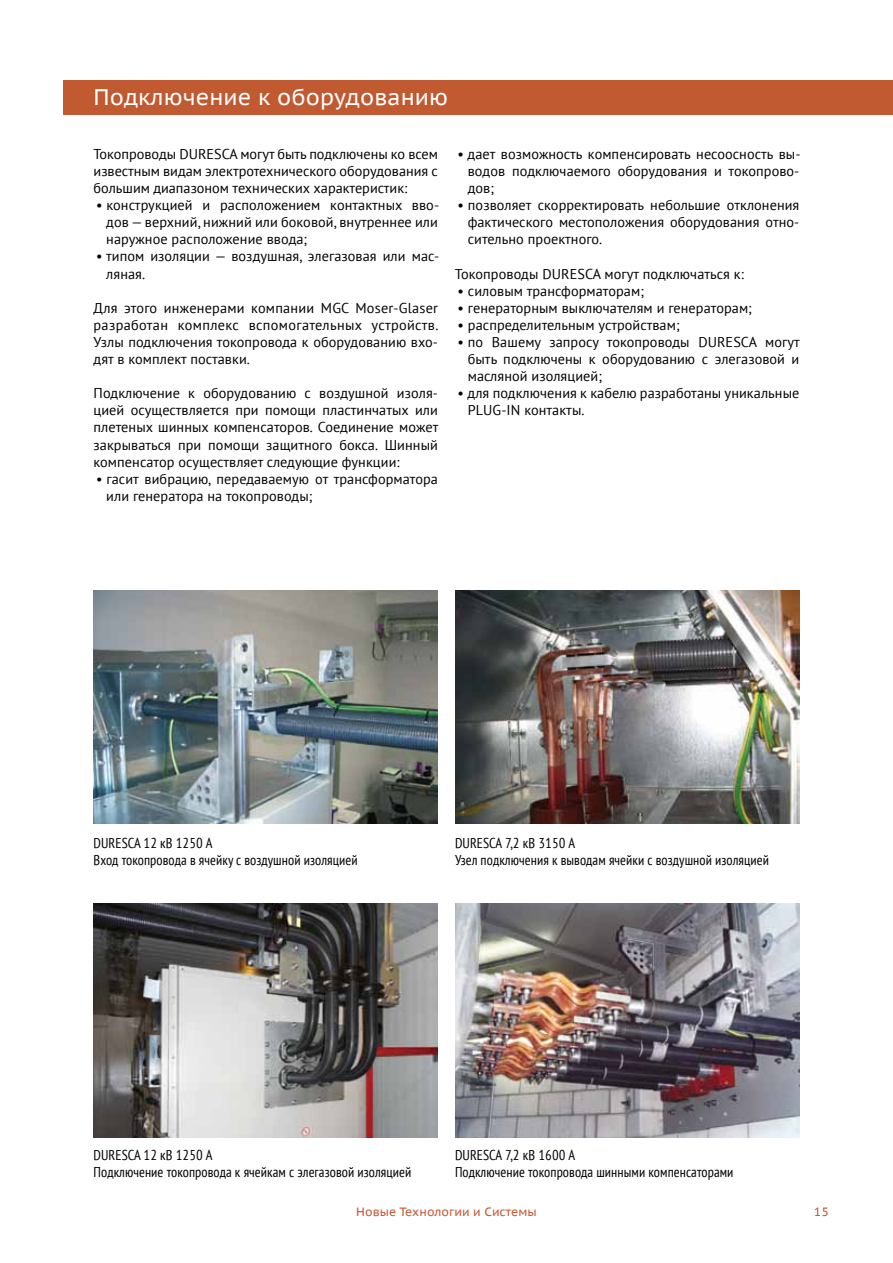
<style>
.page{position:relative;width:893px;height:1263px;background:#fff}
.page>*{position:absolute;margin:0;border:0;box-sizing:border-box;transform-origin:0 0}
.t1{font:22.5px "PT Sans Caption";letter-spacing:.005em;color:#fff}
.t2{font:14.25px/17.1px "PT Sans";letter-spacing:.005em;color:#000;text-align:justify}
.t3{font:condensed 14.25px/17.1px "PT Sans";letter-spacing:.005em;color:#000}
.t4{font:12px "PT Sans Caption";letter-spacing:.005em;color:#c15931}
</style>
<div class="page">
<div style="left:64px;top:81px;width:829px;height:34px;background:#c15931"></div>
<img style="left:455px;top:903px;width:344px;height:234px">
<img style="left:94px;top:903px;width:344px;height:234px">
<img style="left:94px;top:590px;width:344px;height:234px">
<img style="left:455px;top:590px;width:344px;height:234px">
<h1 class="t1" style="left:94px;top:82px;width:356px">Подключение к оборудованию</h1>
<p class="t2" style="left:94px;top:145px;width:346px">Токопроводы DURESCA могут быть подключены ко всем известным видам электротехнического оборудования с большим диапазоном технических характеристик:</p>
<p class="t2" style="left:106px;top:196px;width:334px;text-indent:-10px">• конструкцией и расположением контактных вво&shy;дов — верхний, нижний или боковой, внутреннее или наружное расположение ввода;</p>
<p class="t2" style="left:106px;top:248px;width:334px;text-indent:-10px">• типом изоляции — воздушная, элегазовая или мас&shy;ляная.</p>
<p class="t2" style="left:94px;top:299px;width:346px">Для этого инженерами компании MGC Moser-Glaser разработан комплекс вспомогательных устройств.<br>Узлы подключения токопровода к оборудованию вхо&shy;дят в комплект поставки.</p>
<p class="t2" style="left:94px;top:384px;width:346px">Подключение к оборудованию с воздушной изоля&shy;цией осуществляется при помощи пластинчатых или плетеных шинных компенсаторов. Соединение может закрываться при помощи защитного бокса. Шинный компенсатор осуществляет следующие функции:</p>
<p class="t2" style="left:106px;top:470px;width:333px;text-indent:-10px">• гасит вибрацию, передаваемую от трансформатора или генератора на токопроводы;</p>
<p class="t2" style="left:468px;top:145px;width:334px;text-indent:-10px">• дает возможность компенсировать несоосность вы&shy;водов подключаемого оборудования и токопрово&shy;дов;</p>
<p class="t2" style="left:468px;top:196px;width:333px;text-indent:-10px">• позволяет скорректировать небольшие отклонения фактического местоположения оборудования отно&shy;сительно проектного.</p>
<p class="t2" style="left:455px;top:265px;width:291px">Токопроводы DURESCA могут подключаться к:</p>
<p class="t2" style="left:458px;top:282px;width:188px">• силовым трансформаторам;</p>
<p class="t2" style="left:458px;top:299px;width:296px">• генераторным выключателям и генераторам;</p>
<p class="t2" style="left:458px;top:316px;width:224px">• распределительным устройствам;</p>
<p class="t2" style="left:468px;top:333px;width:334px;text-indent:-10px">• по Вашему запросу токопроводы DURESCA могут быть подключены к оборудованию с элегазовой и масляной изоляцией;</p>
<p class="t2" style="left:468px;top:384px;width:333px;text-indent:-10px">• для подключения к кабелю разработаны уникальные<br>PLUG-IN контакты.</p>
<p class="t3" style="left:94px;top:834px;width:266px">DURESCA 12 кВ 1250 А<br>Вход токопровода в ячейку с воздушной изоляцией</p>
<p class="t3" style="left:455px;top:834px;width:316px">DURESCA 7,2 кВ 3150 А<br>Узел подключения к выводам ячейки с воздушной изоляцией</p>
<p class="t3" style="left:94px;top:1146px;width:319px">DURESCA 12 кВ 1250 А<br>Подключение токопровода к ячейкам с элегазовой изоляцией</p>
<p class="t3" style="left:455px;top:1146px;width:280px">DURESCA 7,2 кВ 1600 А<br>Подключение токопровода шинными компенсаторами</p>
<p class="t4" style="left:356px;top:1204px;width:182px">Новые Технологии и Системы</p>
<p class="t4" style="left:814px;top:1204px;width:17px">15</p>
</div>
